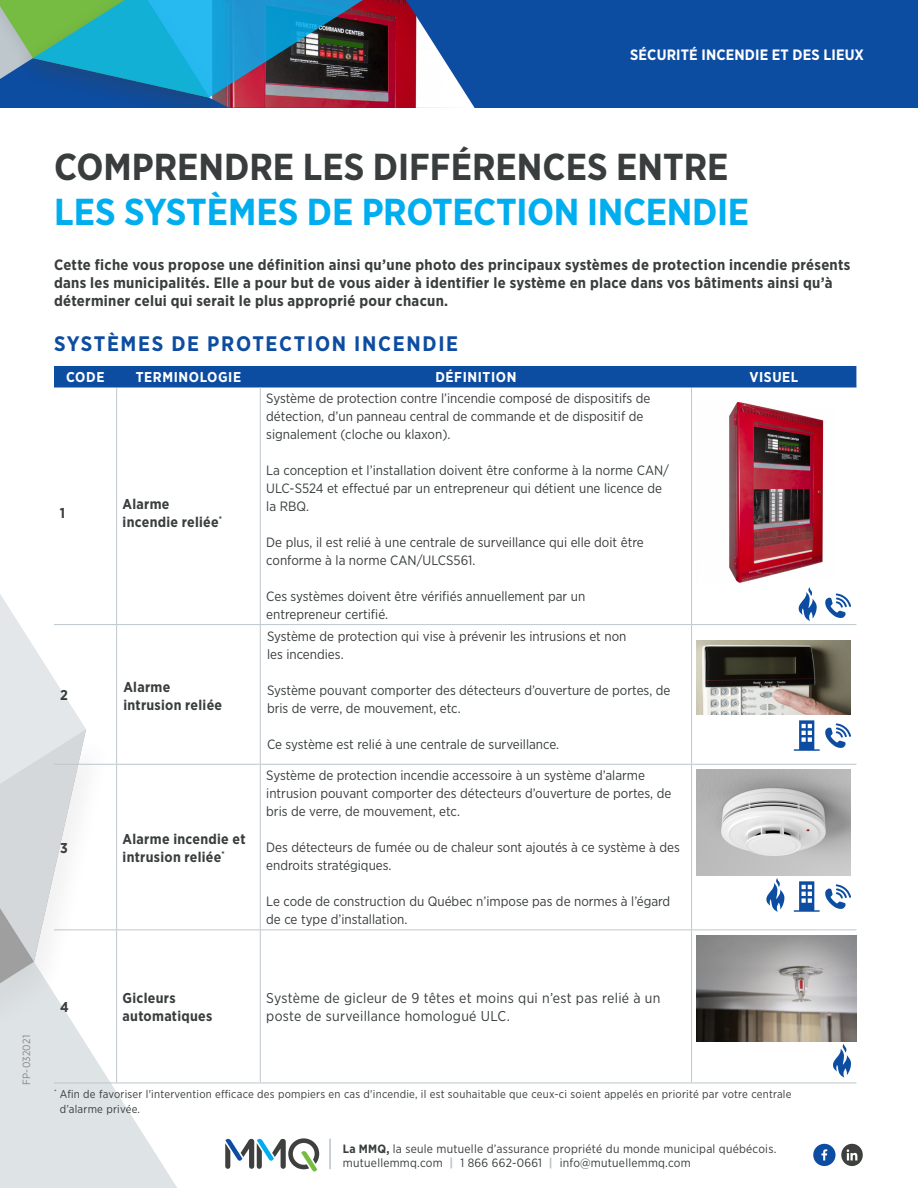
<style>
.page{position:relative;width:918px;height:1188px;background:#fff}
.page>*{position:absolute;margin:0;border:0;box-sizing:border-box;transform-origin:0 0}
.t1{font:700 37.5px "Gotham Narrow";letter-spacing:-.01em;color:#00aeef}
.t2{font:700 37.5px "Gotham Narrow";color:#393d3d}
.t3{font:700 21px "Gotham Narrow";letter-spacing:.08em;color:#0d4da1}
.t4{font:700 15px/18px "Gotham Narrow";letter-spacing:.02em;color:#393d3d}
.t5{font:700 15px "Gotham Narrow";letter-spacing:.01em;color:#fff}
.t6{font:700 14.25px/18px "Gotham Narrow";letter-spacing:.02em;color:#393d3d}
.t7{font:14.25px/18px "Gotham Narrow";letter-spacing:.02em;color:#393d3d}
.t8{font:700 14.25px "Gotham Narrow";letter-spacing:.04em;color:#fff}
.t9{font:13.5px/18px "Gotham Narrow";color:#393d3d}
.t10{font:12px/14.2px "Gotham Narrow";letter-spacing:.02em;color:#393d3d}
.t11{font:11.25px/15px "Gotham Narrow";letter-spacing:.02em;color:#393d3d}
.t12{font:10.5px "Gotham Narrow";letter-spacing:.02em;color:#888687}
.s1{font-weight:700}
.s2{font-weight:900;color:#bdc7cc}
</style>
<div class="page">
<svg style="left:115px;top:930px;width:71px;height:258px"></svg>
<div style="left:0;top:730px;width:115px;height:458px;background:#3e403e;opacity:.15"></div>
<div style="left:0;top:567px;width:88px;height:423px;background:#fff"></div>
<svg style="left:0;top:594px;width:86px;height:594px"></svg>
<hr style="left:329px;top:1138px;width:2px;height:31px;background:#bdc7cc">
<svg style="left:225px;top:1138px;width:94px;height:33px"></svg>
<svg style="left:813px;top:1144px;width:50px;height:22px"></svg>
<div style="left:0;top:0;width:918px;height:108px;background:#0d4da1"></div>
<img style="left:434px;top:44px;width:41px;height:64px">
<div style="left:7px;top:0;width:427px;height:108px;background:#3e403e;opacity:.15"></div>
<svg style="left:0;top:0;width:434px;height:98px;background:#427d93"></svg>
<div style="left:54px;top:366px;width:802px;height:21px;background:#0d4da1"></div>
<hr style="left:117px;top:624px;width:143px;height:1px;background:#bdc7cc">
<hr style="left:260px;top:624px;width:432px;height:1px;background:#bdc7cc">
<hr style="left:260px;top:625px;width:1px;height:139px;background:#bdc7cc">
<hr style="left:692px;top:624px;width:164px;height:1px;background:#bdc7cc">
<hr style="left:117px;top:764px;width:143px;height:1px;background:#bdc7cc">
<hr style="left:260px;top:764px;width:432px;height:1px;background:#bdc7cc">
<hr style="left:260px;top:765px;width:1px;height:164px;background:#bdc7cc">
<hr style="left:692px;top:764px;width:164px;height:1px;background:#bdc7cc">
<hr style="left:260px;top:930px;width:1px;height:153px;background:#bdc7cc">
<hr style="left:54px;top:624px;width:63px;height:1px;background:#bdc7cc">
<hr style="left:116px;top:765px;width:1px;height:164px;background:#bdc7cc">
<hr style="left:116px;top:930px;width:1px;height:153px;background:#bdc7cc">
<hr style="left:691px;top:387px;width:1px;height:237px;background:#bdc7cc">
<hr style="left:691px;top:625px;width:1px;height:139px;background:#bdc7cc">
<hr style="left:691px;top:765px;width:1px;height:164px;background:#bdc7cc">
<hr style="left:691px;top:930px;width:1px;height:153px;background:#bdc7cc">
<hr style="left:54px;top:929px;width:63px;height:1px;background:#bdc7cc">
<hr style="left:54px;top:1083px;width:63px;height:1px;background:#bdc7cc">
<hr style="left:117px;top:929px;width:143px;height:1px;background:#bdc7cc">
<hr style="left:260px;top:929px;width:432px;height:1px;background:#bdc7cc">
<hr style="left:692px;top:929px;width:164px;height:1px;background:#bdc7cc">
<hr style="left:117px;top:1083px;width:143px;height:1px;background:#bdc7cc">
<hr style="left:260px;top:1083px;width:432px;height:1px;background:#bdc7cc">
<hr style="left:692px;top:1083px;width:164px;height:1px;background:#bdc7cc">
<hr style="left:116px;top:387px;width:1px;height:237px;background:#bdc7cc">
<hr style="left:116px;top:625px;width:1px;height:139px;background:#bdc7cc">
<hr style="left:54px;top:764px;width:63px;height:1px;background:#bdc7cc">
<hr style="left:54px;top:387px;width:63px;height:1px;background:#0d4da1">
<hr style="left:117px;top:387px;width:143px;height:1px;background:#0d4da1">
<hr style="left:260px;top:387px;width:432px;height:1px;background:#0d4da1">
<hr style="left:692px;top:387px;width:164px;height:1px;background:#0d4da1">
<hr style="left:260px;top:387px;width:1px;height:237px;background:#bdc7cc">
<img style="left:729px;top:402px;width:95px;height:181px">
<svg style="left:798px;top:587px;width:19px;height:34px"></svg>
<svg style="left:825px;top:593px;width:26px;height:25px"></svg>
<img style="left:697px;top:641px;width:153px;height:74px">
<svg style="left:794px;top:720px;width:57px;height:31px"></svg>
<img style="left:697px;top:770px;width:153px;height:106px">
<svg style="left:766px;top:878px;width:19px;height:34px"></svg>
<svg style="left:794px;top:881px;width:57px;height:31px"></svg>
<img style="left:697px;top:935px;width:159px;height:107px">
<svg style="left:833px;top:1044px;width:18px;height:34px"></svg>
<p class="t5" style="left:630px;top:45px;width:235px">SÉCURITÉ INCENDIE ET DES LIEUX</p>
<h1 class="t2" style="left:54px;top:143px;width:676px">COMPRENDRE LES DIFFÉRENCES ENTRE</h1>
<h1 class="t1" style="left:54px;top:188px;width:697px">LES SYSTÈMES DE PROTECTION INCENDIE</h1>
<p class="t4" style="left:54px;top:256px;width:798px">Cette fiche vous propose une définition ainsi qu’une photo des principaux systèmes de protection incendie présents dans les municipalités. Elle a pour but de vous aider à identifier le système en place dans vos bâtiments ainsi qu’à déterminer celui qui serait le plus approprié pour chacun.</p>
<h2 class="t3" style="left:54px;top:330px;width:406px">SYSTÈMES DE PROTECTION INCENDIE</h2>
<p class="t8" style="left:66px;top:368px;width:40px">CODE</p>
<p class="t8" style="left:136px;top:368px;width:107px">TERMINOLOGIE</p>
<p class="t8" style="left:435px;top:368px;width:82px">DÉFINITION</p>
<p class="t8" style="left:750px;top:368px;width:50px">VISUEL</p>
<p class="t6" style="left:60px;top:504px;width:7px">1</p>
<p class="t6" style="left:123px;top:495px;width:101px">Alarme incendie reliée<sup>*</sup></p>
<p class="t6" style="left:60px;top:686px;width:9px">2</p>
<p class="t6" style="left:123px;top:678px;width:100px">Alarme intrusion reliée</p>
<p class="t6" style="left:60px;top:839px;width:9px">3</p>
<p class="t6" style="left:123px;top:830px;width:124px">Alarme incendie et intrusion reliée<sup>*</sup></p>
<p class="t9" style="left:266px;top:389px;width:386px">Système de protection contre l’incendie composé de dispositifs de détection, d’un panneau central de commande et de dispositif de signalement (cloche ou klaxon).</p>
<p class="t9" style="left:266px;top:461px;width:404px">La conception et l’installation doivent être conforme à la norme CAN/<br>ULC-S524 et effectué par un entrepreneur qui détient une licence de la RBQ.</p>
<p class="t9" style="left:266px;top:533px;width:379px">De plus, il est relié à une centrale de surveillance qui elle doit être conforme à la norme CAN/ULCS561.</p>
<p class="t9" style="left:266px;top:587px;width:321px">Ces systèmes doivent être vérifiés annuellement par un entrepreneur certifié.</p>
<p class="t9" style="left:267px;top:627px;width:361px">Système de protection qui vise à prévenir les intrusions et non les incendies.</p>
<p class="t9" style="left:267px;top:681px;width:405px">Système pouvant comporter des détecteurs d’ouverture de portes, de bris de verre, de mouvement, etc.</p>
<p class="t9" style="left:267px;top:735px;width:294px">Ce système est relié à une centrale de surveillance.</p>
<p class="t9" style="left:266px;top:766px;width:407px">Système de protection incendie accessoire à un système d’alarme intrusion pouvant comporter des détecteurs d’ouverture de portes, de bris de verre, de mouvement, etc.</p>
<p class="t9" style="left:266px;top:838px;width:415px">Des détecteurs de fumée ou de chaleur sont ajoutés à ce système à des endroits stratégiques.</p>
<p class="t9" style="left:266px;top:892px;width:406px">Le code de construction du Québec n’impose pas de normes à l’égard de ce type d’installation.</p>
<p class="t12" style="left:20px;top:1085px;width:51px;rotate:-90deg">FP-032021</p>
<p class="t6" style="left:60px;top:998px;width:10px">4</p>
<p class="t6" style="left:123px;top:989px;width:91px">Gicleurs automatiques</p>
<p class="t7" style="left:266px;top:989px;width:396px">Système de gicleur de 9 têtes et moins qui n’est pas relié à un poste de surveillance homologué ULC.</p>
<p class="t11" style="left:60px;top:1086px;width:733px;text-indent:-6px"><sup>*</sup> Afin de favoriser l'intervention efficace des pompiers en cas d'incendie, il est souhaitable que ceux-ci soient appelés en priorité par votre centrale d’alarme privée.</p>
<p class="t10" style="left:343px;top:1141px;width:435px"><span class="s1">La MMQ,</span> la seule mutuelle d’assurance propriété du monde municipal québécois. mutuellemmq.com <span class="s2">|</span> 1 866 662-0661 <span class="s2">|</span> info@mutuellemmq.com</p>
</div>
